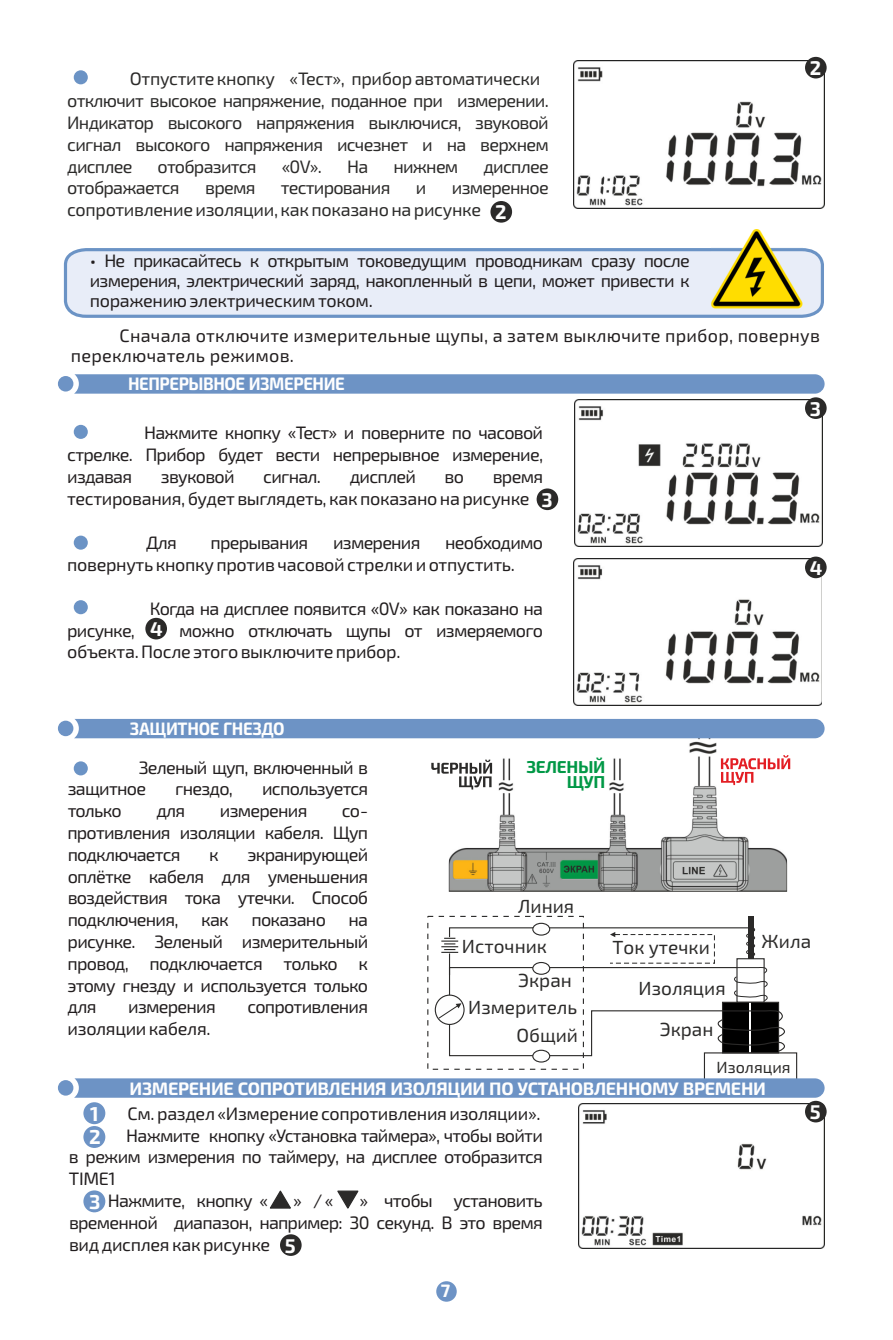
<style>
.page{position:relative;width:893px;height:1340px;background:#fff}
.page>*{position:absolute;margin:0;border:0;box-sizing:border-box;transform-origin:0 0}
.t1{font:700 20.25px/23.8px "Exo 2.0";color:#fefefe}
.t2{font:700 19.8px "Exo 2.0";color:#fefefe}
.t3{font:18.9px/40.7px "Exo 2.0";color:#2b2a29;text-align:center}
.t4{font:18px/21.8px "Exo 2.0";letter-spacing:-.04em;color:#221e1f;text-align:justify}
.t5{font:18px/21.8px "Exo 2.0";letter-spacing:-.045em;color:#2b2a29}
.t6{font:18px/21.8px "Exo 2.0";letter-spacing:-.02em;color:#221e1f}
.t7{font:18px/20px "Exo 2.0";letter-spacing:.01em;color:#221e1f}
.t8{font:700 18px "Exo 2.0";letter-spacing:-.02em;color:#fefefe}
.t9{font:18px/21.8px "Exo 2.0";letter-spacing:-.02em;color:#2b2a29}
.t10{font:700 18px "Exo 2.0";letter-spacing:-.02em;color:#fefefe;scale:.93 1}
.t11{font:700 17.32px/14.2px "Exo 2.0";letter-spacing:-.02em;color:#009846;text-align:right}
.t12{font:16.2px "Exo 2.0";color:#2b2a29}
</style>
<div class="page">
<img style="left:449px;top:738px;width:338px;height:153px">
<svg style="left:431px;top:759px;width:61px;height:30px"></svg>
<svg style="left:721px;top:755px;width:69px;height:30px"></svg>
<img style="left:573px;top:60px;width:251px;height:149px">
<svg style="left:63px;top:248px;width:761px;height:70px;background:#dbe3f2"></svg>
<img style="left:711px;top:229px;width:92px;height:79px">
<img style="left:574px;top:399px;width:248px;height:147px">
<img style="left:574px;top:558px;width:248px;height:147px">
<div style="left:58px;top:374px;width:767px;height:19px;background:#6d93c5"></div>
<div style="left:58px;top:719px;width:767px;height:19px;background:#6d93c5"></div>
<div style="left:427px;top:915px;width:157px;height:154px;border:1px dashed #2b2a29"></div>
<div style="left:748px;top:916px;width:5px;height:42px;background:#2b2a29"></div>
<div style="left:704px;top:1052px;width:93px;height:36px;border:1px solid #2b2a29"></div>
<div style="left:532px;top:1049px;width:18px;height:13px;background:#fefefe;border:1px solid #2b2a29;border-radius:50%"></div>
<svg style="left:532px;top:922px;width:18px;height:13px"></svg>
<svg style="left:435px;top:994px;width:30px;height:31px"></svg>
<svg style="left:439px;top:926px;width:347px;height:130px"></svg>
<img style="left:579px;top:1103px;width:245px;height:145px">
<div style="left:58px;top:1078px;width:767px;height:19px;background:#6d93c5"></div>
<div style="left:74px;top:70px;width:14px;height:14px;background:#6b93c5;border-radius:50%"></div>
<div style="left:74px;top:425px;width:14px;height:14px;background:#6b93c5;border-radius:50%"></div>
<div style="left:74px;top:535px;width:14px;height:14px;background:#6b93c5;border-radius:50%"></div>
<div style="left:74px;top:600px;width:14px;height:14px;background:#6b93c5;border-radius:50%"></div>
<div style="left:74px;top:761px;width:14px;height:14px;background:#6b93c5;border-radius:50%"></div>
<div style="left:83px;top:1102px;width:22px;height:22px;background:#6d93c5;border-radius:50%"></div>
<div style="left:83px;top:1126px;width:22px;height:21px;background:#6d93c5;border-radius:50%"></div>
<div style="left:83px;top:1190px;width:22px;height:22px;background:#6d93c5;border-radius:50%"></div>
<div style="left:805px;top:57px;width:22px;height:21px;background:#2b2a29;border-radius:50%"></div>
<div style="left:805px;top:397px;width:22px;height:22px;background:#2b2a29;border-radius:50%"></div>
<div style="left:805px;top:556px;width:22px;height:22px;background:#2b2a29;border-radius:50%"></div>
<div style="left:805px;top:1100px;width:22px;height:22px;background:#2b2a29;border-radius:50%"></div>
<div style="left:537px;top:488px;width:21px;height:22px;background:#2b2a29;border-radius:50%"></div>
<div style="left:145px;top:618px;width:22px;height:21px;background:#2b2a29;border-radius:50%"></div>
<div style="left:280px;top:1234px;width:22px;height:21px;background:#2b2a29;border-radius:50%"></div>
<div style="left:490px;top:201px;width:22px;height:22px;background:#2b2a29;border-radius:50%"></div>
<div style="left:436px;top:1281px;width:21px;height:20px;background:#6d93c5;border-radius:50%"></div>
<svg style="left:270px;top:1190px;width:21px;height:19px"></svg>
<svg style="left:337px;top:1190px;width:22px;height:19px"></svg>
<p class="t5" style="left:67px;top:70px;width:483px;text-indent:63px">Отпустите кнопку «Тест», прибор автоматически отключит высокое напряжение, поданное при измерении.<br>Индикатор высокого напряжения выключися, звуковой сигнал высокого напряжения исчезнет и на верхнем дисплее</p>
<p class="t5" style="left:158px;top:157px;width:100px">отобразится</p>
<p class="t5" style="left:282px;top:157px;width:42px">«0V».</p>
<p class="t5" style="left:347px;top:157px;width:23px">На</p>
<p class="t5" style="left:393px;top:157px;width:67px">нижнем</p>
<p class="t5" style="left:483px;top:157px;width:67px">дисплее</p>
<p class="t5" style="left:67px;top:179px;width:114px">отображается</p>
<p class="t5" style="left:205px;top:179px;width:52px">время</p>
<p class="t5" style="left:281px;top:179px;width:111px">тестирования</p>
<p class="t5" style="left:416px;top:179px;width:12px">и</p>
<p class="t9" style="left:67px;top:179px;width:483px;text-indent:385px">измеренное сопротивление изоляции, как показано на рисунке</p>
<p class="t2" style="left:495px;top:205px;width:13px">2</p>
<p class="t2" style="left:810px;top:61px;width:13px">2</p>
<p class="t4" style="left:90px;top:252px;width:602px;line-height:20px">• Не прикасайтесь к открытым токоведущим проводникам сразу после измерения, электрический заряд, накопленный в цепи, может привести к поражению электрическим током.</p>
<p class="t7" style="left:71px;top:327px;width:751px;text-indent:49px">Сначала отключите измерительные щупы, а затем выключите прибор, повернув переключатель режимов.</p>
<p class="t10" style="left:128px;top:377px;width:234px">НЕПРЕРЫВНОЕ ИЗМЕРЕНИЕ</p>
<p class="t4" style="left:67px;top:424px;width:477px;text-indent:77px">Нажмите кнопку «Тест» и поверните по часовой стрелке. Прибор будет вести непрерывное измерение, издавая</p>
<p class="t4" style="left:161px;top:467px;width:75px">звуковой</p>
<p class="t4" style="left:263px;top:467px;width:59px">сигнал.</p>
<p class="t4" style="left:350px;top:467px;width:68px">дисплей</p>
<p class="t4" style="left:445px;top:467px;width:21px">во</p>
<p class="t6" style="left:67px;top:467px;width:477px;text-indent:426px">время тестирования, будет выглядеть, как показано на рисунке</p>
<p class="t2" style="left:541px;top:493px;width:13px">3</p>
<p class="t6" style="left:67px;top:533px;width:477px;text-indent:378px">необходимо повернуть кнопку против часовой стрелки и отпустить.</p>
<p class="t4" style="left:146px;top:533px;width:32px">Для</p>
<p class="t4" style="left:211px;top:533px;width:99px">прерывания</p>
<p class="t4" style="left:333px;top:533px;width:89px">измерения</p>
<p class="t4" style="left:150px;top:599px;width:395px">Когда на дисплее появится «0V» как показано на</p>
<p class="t2" style="left:150px;top:622px;width:14px">4</p>
<p class="t4" style="left:67px;top:621px;width:477px;text-indent:112px">можно отключать щупы от измеряемого объекта. После этого выключите прибор.</p>
<p class="t4" style="left:67px;top:621px;width:69px">рисунке,</p>
<p class="t2" style="left:810px;top:401px;width:13px">3</p>
<p class="t2" style="left:810px;top:561px;width:14px">4</p>
<p class="t10" style="left:130px;top:722px;width:168px">ЗАЩИТНОЕ ГНЕЗДО</p>
<p class="t4" style="left:68px;top:758px;width:302px;text-indent:71px">Зеленый щуп, включенный в защитное</p>
<p class="t4" style="left:175px;top:780px;width:59px">гнездо,</p>
<p class="t4" style="left:262px;top:780px;width:108px">используется</p>
<p class="t4" style="left:68px;top:801px;width:56px">только</p>
<p class="t4" style="left:156px;top:801px;width:30px">для</p>
<p class="t4" style="left:220px;top:801px;width:89px">измерения</p>
<p class="t4" style="left:67px;top:801px;width:302px;text-indent:275px">со&shy;противления изоляции кабеля. Щуп подключается</p>
<p class="t4" style="left:68px;top:845px;width:302px;text-indent:180px">экранирующей оплётке кабеля для уменьшения воздействия тока утечки. Способ подключения,</p>
<p class="t4" style="left:209px;top:845px;width:11px">к</p>
<p class="t4" style="left:68px;top:910px;width:302px;text-indent:281px">на рисунке. Зеленый измерительный провод, подключается только к этому гнезду и используется только для</p>
<p class="t4" style="left:201px;top:910px;width:29px">как</p>
<p class="t4" style="left:251px;top:910px;width:76px">показано</p>
<p class="t4" style="left:128px;top:997px;width:89px">измерения</p>
<p class="t4" style="left:248px;top:997px;width:122px">сопротивления</p>
<p class="t6" style="left:68px;top:1019px;width:144px">изоляции кабеля.</p>
<p class="t11" style="left:526px;top:762px;width:81px">ЗЕЛЕНЫЙ<br>ЩУП</p>
<p class="t3" style="left:518px;top:888px;width:58px">Линия</p>
<p class="t3" style="left:462px;top:927px;width:87px">Источник</p>
<p class="t3" style="left:518px;top:962px;width:55px">Экран</p>
<p class="t3" style="left:516px;top:1017px;width:63px">Общий</p>
<p class="t3" style="left:468px;top:989px;width:111px">Измеритель</p>
<p class="t3" style="left:612px;top:929px;width:99px">Ток утечки</p>
<p class="t3" style="left:762px;top:923px;width:51px">Жила</p>
<p class="t3" style="left:639px;top:969px;width:89px">Изоляция<br>Экран</p>
<p class="t12" style="left:716px;top:1061px;width:76px">Изоляция</p>
<p class="t8" style="left:130px;top:1082px;width:638px">ИЗМЕРЕНИЕ СОПРОТИВЛЕНИЯ ИЗОЛЯЦИИ ПО УСТАНОВЛЕННОМУ ВРЕМЕНИ</p>
<p class="t1" style="left:89px;top:1103px;width:13px">1<br>2</p>
<p class="t6" style="left:128px;top:1104px;width:414px">См. раздел «Измерение сопротивления изоляции».</p>
<p class="t4" style="left:126px;top:1126px;width:418px">Нажмите кнопку «Установка таймера», чтобы войти</p>
<p class="t4" style="left:69px;top:1147px;width:475px">в режим измерения по таймеру, на дисплее отобразится</p>
<p class="t4" style="left:69px;top:1169px;width:48px">TIME1</p>
<p class="t4" style="left:69px;top:1191px;width:475px;text-indent:291px">» чтобы установить временной диапазон, например: 30 секунд. В это время вид дисплея как рисунке</p>
<p class="t1" style="left:89px;top:1191px;width:13px">3</p>
<p class="t4" style="left:108px;top:1191px;width:162px">Нажмите, кнопку «</p>
<p class="t4" style="left:293px;top:1191px;width:42px">» /«</p>
<p class="t2" style="left:285px;top:1238px;width:12px">5</p>
<p class="t8" style="left:441px;top:1284px;width:11px">7</p>
<p class="t2" style="left:810px;top:1105px;width:12px">5</p>
</div>
